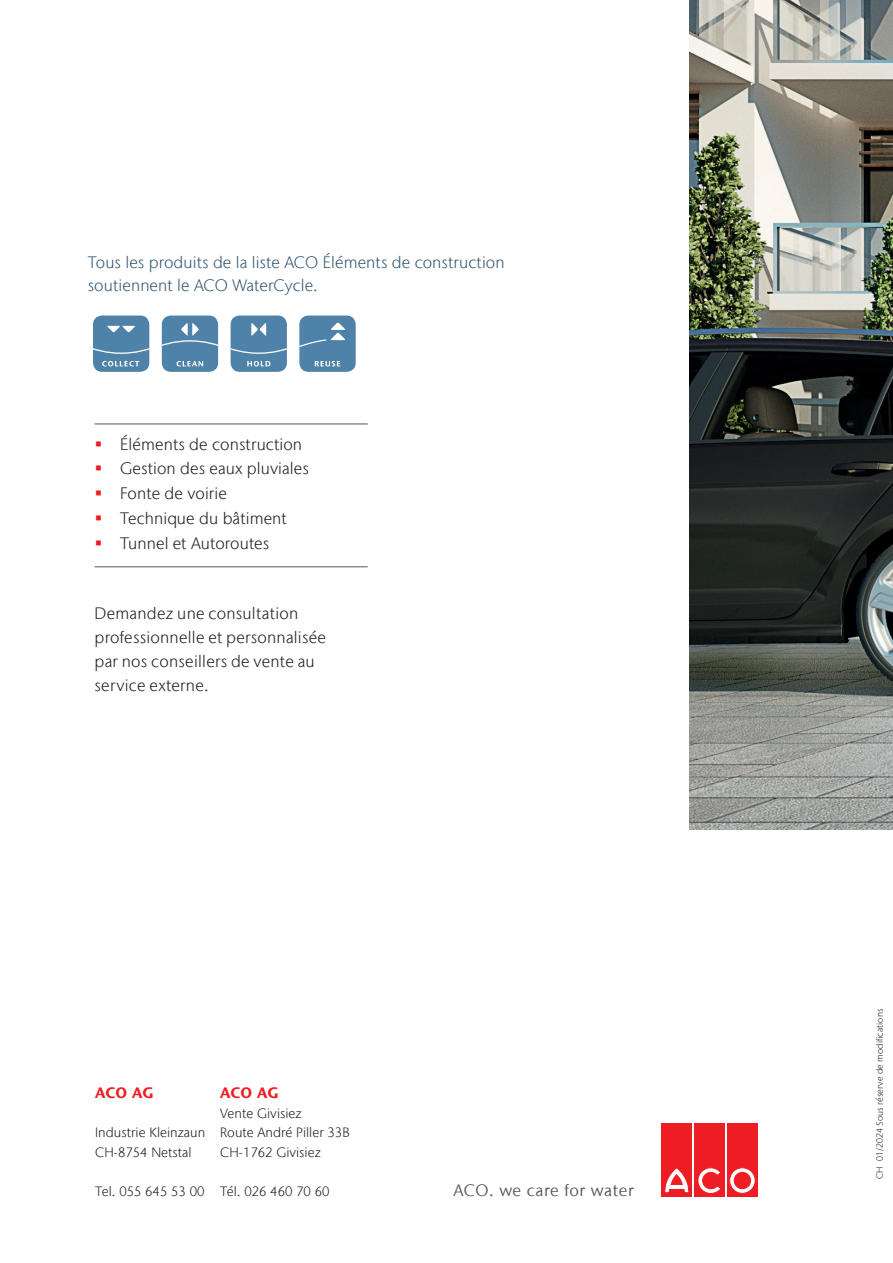
<style>
.page{position:relative;width:893px;height:1263px;background:#fff}
.page>*{position:absolute;margin:0;border:0;box-sizing:border-box;transform-origin:0 0}
.Fließtext{font:300 16.5px "Stone Sans IIITC Com";letter-spacing:.005em;color:#231f20}
.t1{font:300 16.5px/23.1px "Stone Sans IIITC Com";letter-spacing:.005em;color:#335875}
.Back_Claim{font:16.5px "Stone Sans IIITC Com";letter-spacing:.035em;color:#57585a}
.t2{font:700 15px "Stone Sans IIITC Com";color:#ee1d23}
.t3{font:300 13.5px "Stone Sans IIITC Com";color:#231f20}
.t4{font:300 9px "Stone Sans IIITC Com";letter-spacing:.01em;color:#231f20}
</style>
<div class="page">
<img style="left:690px;top:0;width:203px;height:829px">
<hr style="left:95px;top:424px;width:273px;height:1px;background:#57585a">
<hr style="left:95px;top:566px;width:273px;height:1px;background:#57585a">
<div style="left:662px;top:1123px;width:30px;height:73px;background:#ee1d23"></div>
<svg style="left:665px;top:1168px;width:24px;height:25px"></svg>
<div style="left:694px;top:1123px;width:31px;height:73px;background:#ee1d23"></div>
<svg style="left:698px;top:1167px;width:22px;height:26px"></svg>
<div style="left:727px;top:1123px;width:30px;height:73px;background:#ee1d23"></div>
<svg style="left:730px;top:1168px;width:25px;height:25px"></svg>
<div style="left:729px;top:1168px;width:26px;height:25px;border:1px solid #ee1d23;border-radius:50%"></div>
<div style="left:734px;top:1172px;width:17px;height:17px;background:#ee1d23;border-radius:50%"></div>
<div style="left:734px;top:1172px;width:17px;height:17px;border:1px solid #ee1d23;border-radius:50%"></div>
<div style="left:93px;top:315px;width:56px;height:57px;background:#4e82a9;border-radius:9px"></div>
<svg style="left:93px;top:326px;width:56px;height:40px"></svg>
<div style="left:162px;top:315px;width:56px;height:57px;background:#4e82a9;border-radius:9px"></div>
<svg style="left:162px;top:323px;width:56px;height:43px"></svg>
<div style="left:231px;top:315px;width:56px;height:57px;background:#4e82a9;border-radius:9px"></div>
<svg style="left:231px;top:323px;width:56px;height:43px"></svg>
<div style="left:299px;top:315px;width:57px;height:57px;background:#4e82a9;border-radius:9px"></div>
<svg style="left:299px;top:323px;width:46px;height:24px"></svg>
<svg style="left:315px;top:361px;width:25px;height:5px"></svg>
<p class="t1" style="left:88px;top:250px;width:418px">Tous les produits de la liste ACO Éléments de construction soutiennent le ACO WaterCycle.</p>
<p class="Fließtext" style="left:120px;top:434px;width:183px">Éléments de construction</p>
<p class="Fließtext" style="left:120px;top:458px;width:190px">Gestion des eaux pluviales</p>
<p class="Fließtext" style="left:120px;top:483px;width:108px">Fonte de voirie</p>
<p class="Fließtext" style="left:120px;top:508px;width:168px">Technique du bâtiment</p>
<p class="Fließtext" style="left:120px;top:533px;width:151px">Tunnel et Autoroutes</p>
<p class="Fließtext" style="left:95px;top:603px;width:205px">Demandez une consultation</p>
<p class="Fließtext" style="left:95px;top:627px;width:233px">professionnelle et personnalisée</p>
<p class="Fließtext" style="left:95px;top:651px;width:222px">par nos conseillers de vente au</p>
<p class="Fließtext" style="left:95px;top:675px;width:116px">service externe.</p>
<p class="t2" style="left:95px;top:1083px;width:60px">ACO AG</p>
<p class="t3" style="left:95px;top:1124px;width:111px">Industrie Kleinzaun</p>
<p class="t3" style="left:95px;top:1144px;width:98px">CH-8754 Netstal</p>
<p class="t3" style="left:95px;top:1183px;width:111px">Tel. 055 645 53 00</p>
<p class="t2" style="left:220px;top:1083px;width:60px">ACO AG</p>
<p class="t3" style="left:220px;top:1105px;width:83px">Vente Givisiez</p>
<p class="t3" style="left:220px;top:1124px;width:131px">Route André Piller 33B</p>
<p class="t3" style="left:220px;top:1144px;width:102px">CH-1762 Givisiez</p>
<p class="t3" style="left:220px;top:1183px;width:111px">Tél. 026 460 70 60</p>
<p class="Back_Claim" style="left:453px;top:1180px;width:182px">ACO. we care for water</p>
<p class="t4" style="left:874px;top:1179px;width:171px;rotate:-90deg">CH 01/2024 Sous réserve de modifications</p>
</div>
